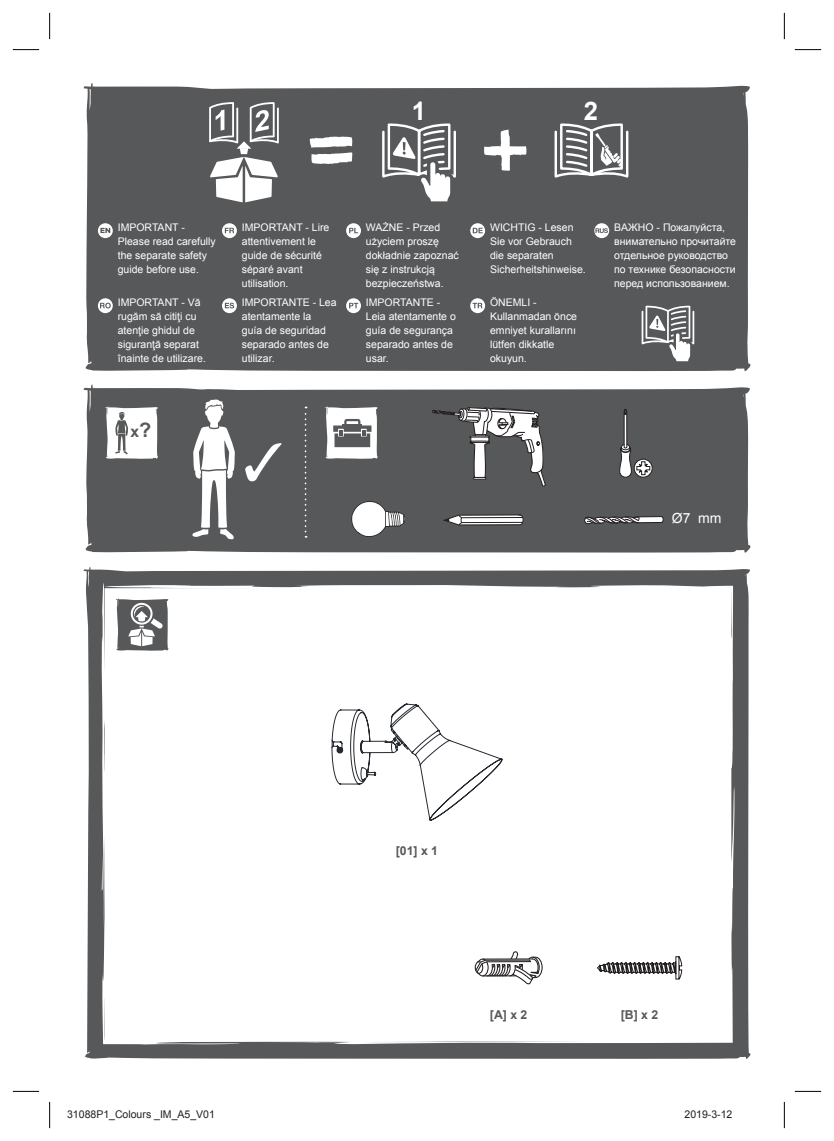
<style>
.page{position:relative;width:834px;height:1141px;background:#fff}
.page>*{position:absolute;margin:0;border:0;box-sizing:border-box;transform-origin:0 0}
.t1{font:700 25.55px "Arial";color:#fff}
.t2{font:700 15.58px "Arial";color:#57585a}
.t3{font:14px "Arial";color:#fff}
.t4{font:700 12.25px "Arial";color:#57585a}
.t5{font:10.67px "Arial";color:#231f20}
.t6{font:10.5px/14px "Arial";color:#fff}
.s1{font-size:19.78px}
</style>
<div class="page">
<div style="left:83px;top:83px;width:668px;height:288px;background:#57585a"></div>
<svg style="left:641px;top:306px;width:53px;height:55px"></svg>
<svg style="left:83px;top:567px;width:668px;height:492px;fill:#57585a"></svg>
<svg style="left:83px;top:384px;width:668px;height:169px;background:#616264"></svg>
<svg style="left:260px;top:1043px;width:61px;height:1px"></svg>
<svg style="left:105px;top:406px;width:53px;height:53px"></svg>
<svg style="left:251px;top:588px;width:480px;height:454px"></svg>
<svg style="left:101px;top:569px;width:150px;height:475px"></svg>
<svg style="left:381px;top:122px;width:76px;height:83px"></svg>
<svg style="left:553px;top:122px;width:76px;height:58px"></svg>
<svg style="left:209px;top:102px;width:70px;height:100px"></svg>
<svg style="left:484px;top:130px;width:43px;height:41px"></svg>
<svg style="left:309px;top:137px;width:44px;height:27px"></svg>
<svg style="left:98px;top:223px;width:15px;height:15px"></svg>
<svg style="left:222px;top:223px;width:15px;height:15px"></svg>
<svg style="left:346px;top:223px;width:15px;height:15px"></svg>
<svg style="left:470px;top:223px;width:15px;height:15px"></svg>
<svg style="left:594px;top:223px;width:15px;height:15px"></svg>
<svg style="left:98px;top:298px;width:15px;height:15px"></svg>
<svg style="left:222px;top:298px;width:15px;height:15px"></svg>
<svg style="left:346px;top:298px;width:15px;height:15px"></svg>
<svg style="left:470px;top:298px;width:15px;height:15px"></svg>
<svg style="left:192px;top:399px;width:43px;height:141px"></svg>
<svg style="left:245px;top:443px;width:36px;height:38px"></svg>
<svg style="left:431px;top:406px;width:115px;height:82px"></svg>
<svg style="left:304px;top:407px;width:2px;height:131px"></svg>
<svg style="left:325px;top:406px;width:53px;height:53px"></svg>
<svg style="left:583px;top:516px;width:80px;height:9px"></svg>
<svg style="left:443px;top:515px;width:80px;height:10px"></svg>
<div style="left:634px;top:459px;width:18px;height:18px;border:1px solid #231f20;border-radius:50%"></div>
<svg style="left:619px;top:409px;width:31px;height:69px;background:#717172"></svg>
<svg style="left:474px;top:951px;width:69px;height:34px"></svg>
<svg style="left:596px;top:956px;width:86px;height:24px"></svg>
<svg style="left:331px;top:703px;width:171px;height:118px"></svg>
<svg style="left:350px;top:500px;width:55px;height:38px"></svg>
<svg style="left:13px;top:49px;width:26px;height:1px"></svg>
<svg style="left:794px;top:49px;width:27px;height:1px"></svg>
<svg style="left:13px;top:1091px;width:26px;height:1px"></svg>
<svg style="left:794px;top:1091px;width:27px;height:1px"></svg>
<svg style="left:49px;top:13px;width:1px;height:26px"></svg>
<svg style="left:49px;top:1102px;width:1px;height:26px"></svg>
<svg style="left:783px;top:13px;width:1px;height:26px"></svg>
<svg style="left:783px;top:1102px;width:1px;height:26px"></svg>
<p class="t1" style="left:412px;top:94px;width:16px">1</p>
<p class="t1" style="left:583px;top:94px;width:16px">2</p>
<p class="t6" style="left:118px;top:220px;width:100px">IMPORTANT -<br>Please read carefully the separate safety guide before use.</p>
<p class="t6" style="left:242px;top:220px;width:89px">IMPORTANT - Lire attentivement le guide de sécurité séparé avant utilisation.</p>
<p class="t6" style="left:366px;top:220px;width:94px">WAŻNE - Przed użyciem proszę dokładnie zapoznać się z instrukcją bezpieczeństwa.</p>
<p class="t6" style="left:490px;top:220px;width:97px">WICHTIG - Lesen<br>Sie vor Gebrauch die separaten<br>Sicherheitshinweise.</p>
<p class="t6" style="left:614px;top:220px;width:123px">BAЖHO - Пожалуйста, внимательно прочитайте отдельное руководство по технике безопасности перед использованием.</p>
<p class="t6" style="left:118px;top:295px;width:90px">IMPORTANT - Vă rugăm să citiţi cu atenţie ghidul de siguranţă separat înainte de utilizare.</p>
<p class="t6" style="left:242px;top:295px;width:96px">IMPORTANTE - Lea atentamente la<br>guía de seguridad separado antes de utilizar.</p>
<p class="t6" style="left:366px;top:295px;width:91px">IMPORTANTE -<br>Leia atentamente o guía de segurança separado antes de usar.</p>
<p class="t6" style="left:490px;top:295px;width:88px">ÖNEMLI -<br>Kullanmadan önce emniyet kurallarını lütfen dikkatle okuyun.</p>
<p class="t2" style="left:130px;top:422px;width:22px">x<span class="s1">?</span></p>
<p class="t3" style="left:671px;top:509px;width:51px">Ø7 mm</p>
<p class="t4" style="left:396px;top:843px;width:44px">[01] x 1</p>
<p class="t4" style="left:490px;top:1006px;width:39px">[A] x 2</p>
<p class="t4" style="left:620px;top:1006px;width:39px">[B] x 2</p>
<p class="t5" style="left:67px;top:1107px;width:149px">31088P1_Colours _IM_A5_V01</p>
<p class="t5" style="left:684px;top:1107px;width:49px">2019-3-12</p>
</div>
